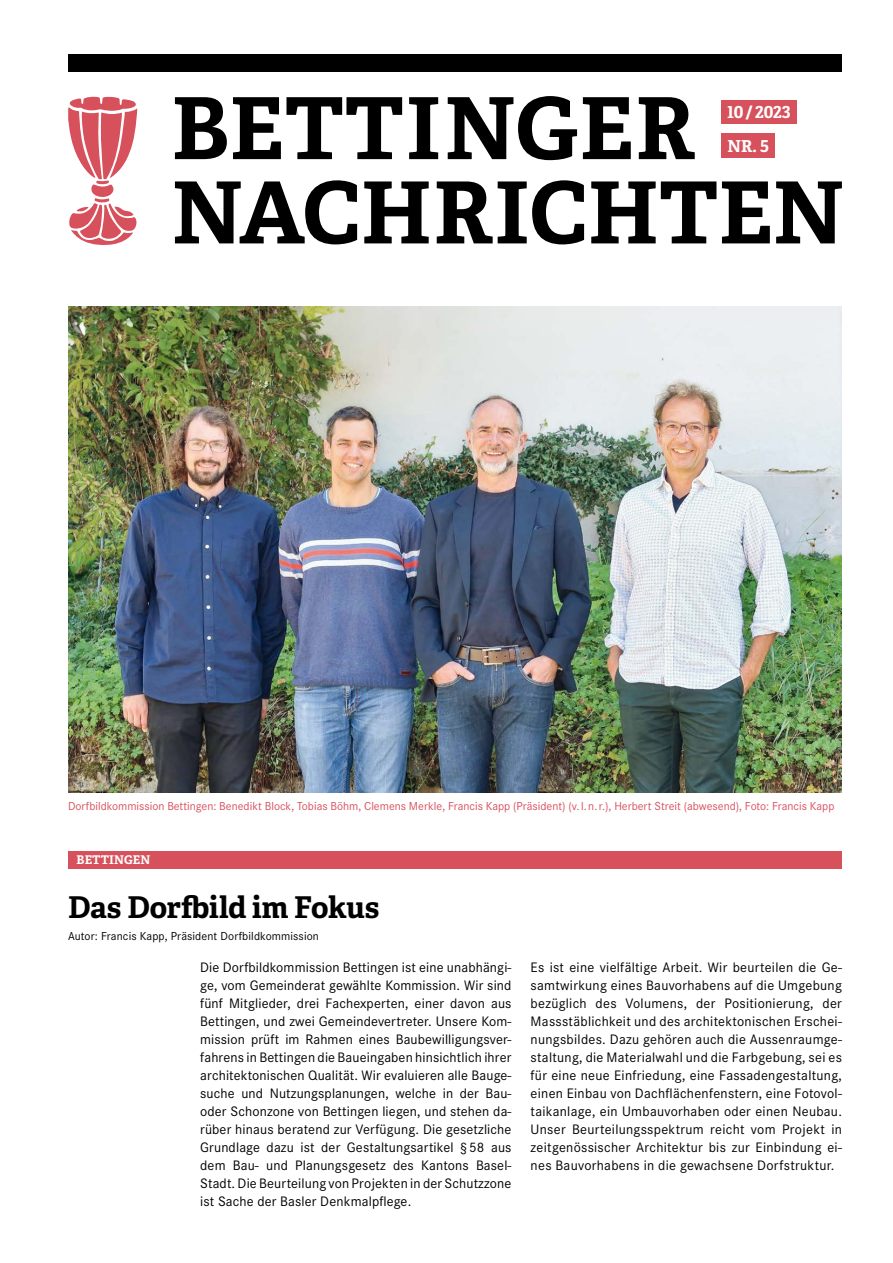
<style>
.page{position:relative;width:893px;height:1263px;background:#fff}
.page>*{position:absolute;margin:0;border:0;box-sizing:border-box;transform-origin:0 0}
.t1{font:700 85.5px/84.3px "Adelle";color:#000}
.t2{font:700 30px "Adelle";letter-spacing:-.01em;color:#000}
.t3{font:700 16.5px "Adelle";letter-spacing:-.005em;color:#fff}
.t4{font:14.25px/18px "Corporate S";letter-spacing:.01em;color:#000;text-align:justify}
.t5{font:12px "Corporate S";color:#d7515d}
.t6{font:12px "Corporate S";letter-spacing:.01em;color:#000}
.t7{font:700 12px "Adelle";letter-spacing:.01em;color:#fff}
</style>
<div class="page">
<div style="left:68px;top:54px;width:774px;height:18px;background:#000"></div>
<div style="left:721px;top:134px;width:54px;height:24px;background:#d7515d"></div>
<svg style="left:68px;top:96px;width:69px;height:149px"></svg>
<div style="left:721px;top:100px;width:76px;height:24px;background:#d7515d"></div>
<div style="left:68px;top:851px;width:774px;height:17px;background:#d7515d"></div>
<img style="left:68px;top:306px;width:774px;height:486px">
<h1 class="t1" style="left:172px;top:87px;width:674px">BETTINGER<br>NACHRICHTEN</h1>
<p class="t3" style="left:727px;top:102px;width:65px">10 / 2023</p>
<p class="t3" style="left:727px;top:136px;width:43px">NR. 5</p>
<p class="t5" style="left:68px;top:798px;width:768px">Dorfbildkommission Bettingen: Benedikt Block, Tobias Böhm, Clemens Merkle, Francis Kapp (Präsident) (v. l. n. r.), Herbert Streit (abwesend), Foto: Francis Kapp</p>
<p class="t7" style="left:77px;top:852px;width:75px">BETTINGEN</p>
<h2 class="t2" style="left:68px;top:888px;width:313px">Das Dorfbild im Fokus</h2>
<p class="t6" style="left:68px;top:928px;width:252px">Autor: Francis Kapp, Präsident Dorfbildkommission</p>
<p class="t4" style="left:200px;top:958px;width:313px">Die Dorfbildkommission Bettingen ist eine unabhängi&shy;ge, vom Gemeinderat gewählte Kommission. Wir sind fünf Mitglieder, drei Fachexperten, einer davon aus Bettingen, und zwei Gemeindevertreter. Unsere Kom&shy;mission prüft im Rahmen eines Baubewilligungsver&shy;fahrens in Bettingen die Baueingaben hinsichtlich ihrer architektonischen Qualität. Wir evaluieren alle Bauge&shy;suche und Nutzungsplanungen, welche in der Bau&shy;oder Schonzone von Bettingen liegen, und stehen da&shy;rüber hinaus beratend zur Verfügung. Die gesetzliche Grundlage dazu ist der Gestaltungsartikel § 58 aus dem Bau- und Planungsgesetz des Kantons Basel-Stadt. Die Beurteilung von Projekten in der Schutzzone ist Sache der Basler Denkmalpflege.</p>
<p class="t4" style="left:531px;top:958px;width:313px">Es ist eine vielfältige Arbeit. Wir beurteilen die Ge&shy;samtwirkung eines Bauvorhabens auf die Umgebung bezüglich des Volumens, der Positionierung, der Massstäblichkeit und des architektonischen Erschei&shy;nungsbildes. Dazu gehören auch die Aussenraumge&shy;staltung, die Materialwahl und die Farbgebung, sei es für eine neue Einfriedung, eine Fassadengestaltung, einen Einbau von Dachflächenfenstern, eine Fotovol&shy;taikanlage, ein Umbauvorhaben oder einen Neubau.<br>Unser Beurteilungsspektrum reicht vom Projekt in zeitgenössischer Architektur bis zur Einbindung ei&shy;nes Bauvorhabens in die gewachsene Dorfstruktur.</p>
</div>
